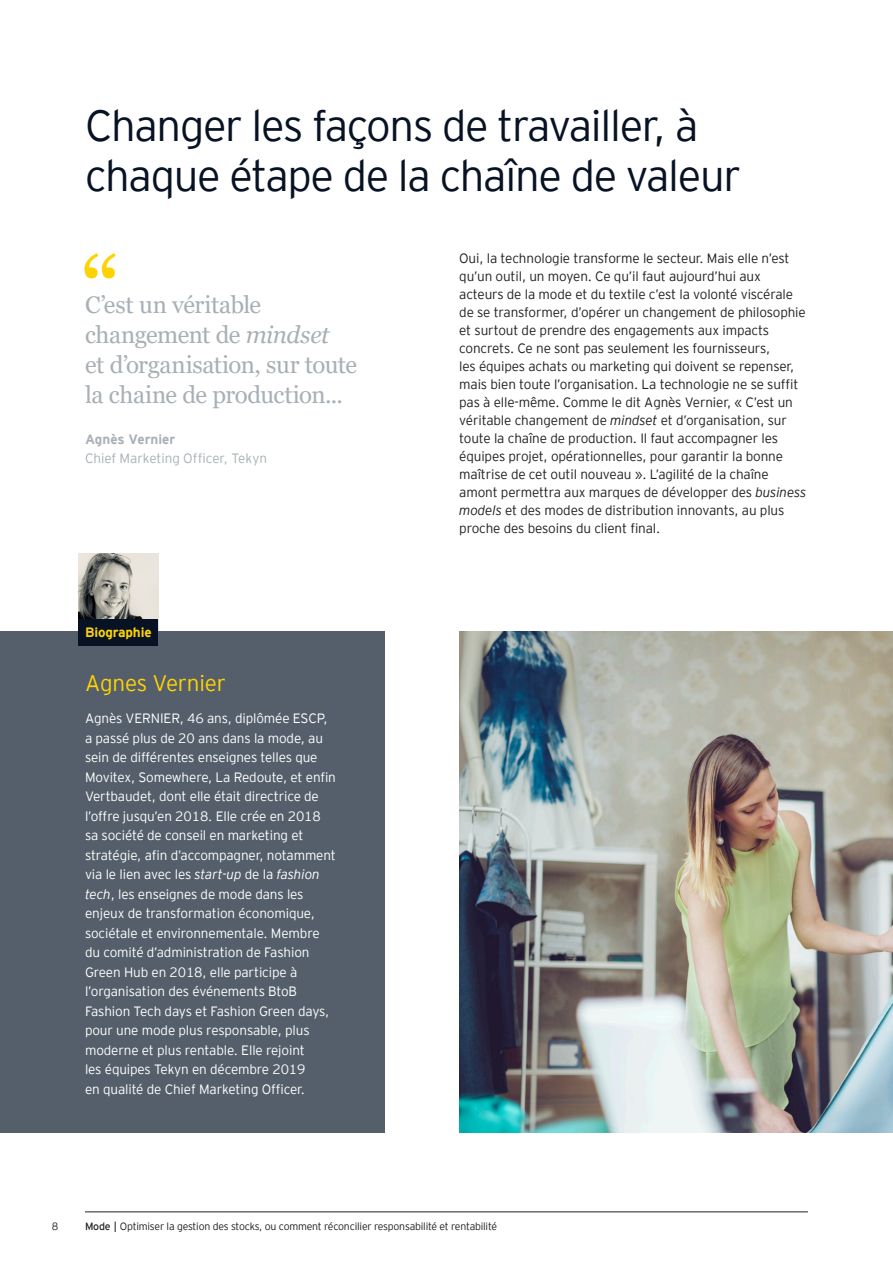
<style>
.page{position:relative;width:893px;height:1263px;background:#fff}
.page>*{position:absolute;margin:0;border:0;box-sizing:border-box;transform-origin:0 0}
.Quotebody{font:96px "Georgia";color:#fed304}
.Headline{font:300 43.5px/49.5px "EY Interstate";letter-spacing:-.03em;color:#071224}
.Quotebody-2{font:24px/30px "Georgia";letter-spacing:-.02em;color:#a8b0b6}
.Nom_Bio{font:300 22.5px "EY Interstate";letter-spacing:-.01em;color:#fed304}
.BODY_COPY{font:300 13.5px/18px "EY Interstate";letter-spacing:-.01em;color:#231f20}
.body_BIO{font:300 13.5px/19.5px "EY Interstate";letter-spacing:-.01em;color:#fff}
.Quote_Fonction{font:300 13.5px "EY Interstate";color:#a8b0b6}
.Quote_Nom{font:700 13.5px "EY Interstate";color:#a8b0b6}
.Titre{font:700 13.5px "EY Interstate";letter-spacing:-.01em;color:#fed304}
.t1{font:300 10.5px "EY Interstate";letter-spacing:-.02em;color:#231f20}
.s1{font-style:italic}
.s2{font-weight:400}
</style>
<div class="page">
<img style="left:79px;top:554px;width:79px;height:66px">
<hr style="left:85px;top:1211px;width:723px;height:1px;background:#231f20">
<div style="left:0;top:631px;width:384px;height:502px;background:#545f6b"></div>
<div style="left:79px;top:620px;width:79px;height:26px;background:#071224"></div>
<img style="left:459px;top:631px;width:434px;height:502px">
<p class="Headline" style="left:85px;top:98px;width:658px">Changer les façons de travailler, à chaque étape de la chaîne de valeur</p>
<p class="Quotebody" style="left:81px;top:233px;width:41px">“</p>
<p class="Quotebody-2" style="left:85px;top:290px;width:274px">C’est un véritable changement de <span class="s1">mindset<br></span>et d’organisation, sur toute la chaine de production...</p>
<p class="Quote_Nom" style="left:85px;top:429px;width:92px">Agnès Vernier</p>
<p class="Quote_Fonction" style="left:85px;top:449px;width:184px">Chief Marketing Officer, Tekyn</p>
<p class="Titre" style="left:85px;top:622px;width:68px">Biographie</p>
<p class="Nom_Bio" style="left:85px;top:667px;width:142px">Agnes Vernier</p>
<p class="body_BIO" style="left:85px;top:708px;width:252px">Agnès VERNIER, 46 ans, diplômée ESCP, a passé plus de 20 ans dans la mode, au sein de différentes enseignes telles que Movitex, Somewhere, La Redoute, et enfin Vertbaudet, dont elle était directrice de l’offre jusqu’en 2018. Elle crée en 2018 sa société de conseil en marketing et stratégie, afin d’accompagner, notamment via le lien avec les <span class="s1">start-up</span> de la <span class="s1">fashion tech</span>, les enseignes de mode dans les enjeux de transformation économique, sociétale et environnementale. Membre du comité d’administration de Fashion Green Hub en 2018, elle participe à l’organisation des événements BtoB Fashion Tech days et Fashion Green days, pour une mode plus responsable, plus moderne et plus rentable. Elle rejoint<br>les équipes Tekyn en décembre 2019<br>en qualité de Chief Marketing Officer.</p>
<p class="BODY_COPY" style="left:459px;top:248px;width:348px">Oui, la technologie transforme le secteur. Mais elle n’est qu’un outil, un moyen. Ce qu’il faut aujourd’hui aux acteurs de la mode et du textile c’est la volonté viscérale de se transformer, d’opérer un changement de philosophie et surtout de prendre des engagements aux impacts concrets. Ce ne sont pas seulement les fournisseurs,<br>les équipes achats ou marketing qui doivent se repenser, mais bien toute l’organisation. La technologie ne se suffit pas à elle-même. Comme le dit Agnès Vernier, « C’est un véritable changement de <span class="s1">mindset</span> et d’organisation, sur toute la chaîne de production. Il faut accompagner les équipes projet, opérationnelles, pour garantir la bonne maîtrise de cet outil nouveau ». L’agilité de la chaîne amont permettra aux marques de développer des <span class="s1">business models</span> et des modes de distribution innovants, au plus proche des besoins du client final.</p>
<p class="t1" style="left:52px;top:1219px;width:8px">8</p>
<p class="t1" style="left:85px;top:1219px;width:414px"><span class="s2">Mode |</span> Optimiser la gestion des stocks, ou comment réconcilier responsabilité et rentabilité</p>
</div>
